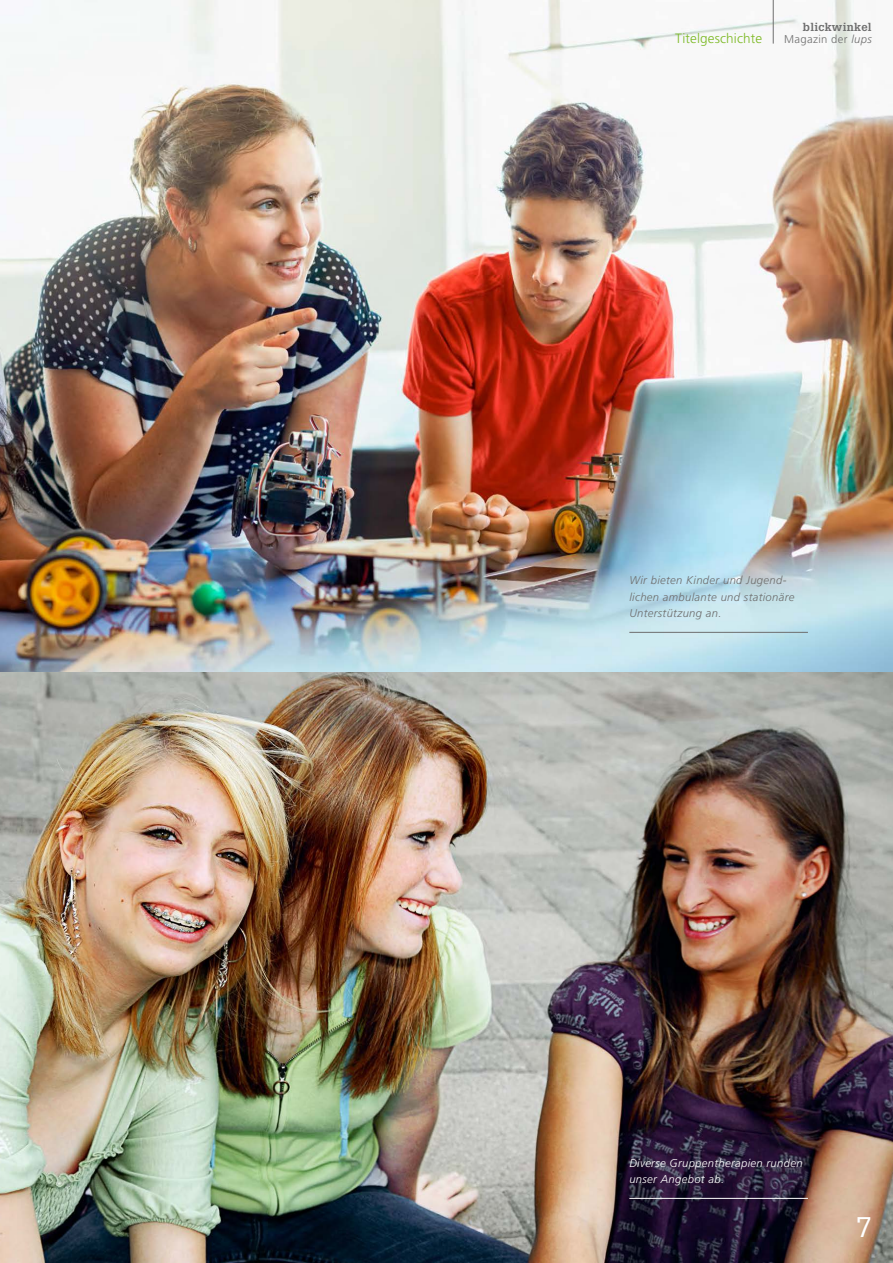
<style>
.page{position:relative;width:893px;height:1263px;background:#fff}
.page>*{position:absolute;margin:0;border:0;box-sizing:border-box;transform-origin:0 0}
.t1{font:27.75px "Glypha LT";color:#fff}
.t2{font:300 13.5px "Frutiger LT";letter-spacing:.01em;color:#7cb924}
.t3{font:italic 300 11.25px/16.5px "Frutiger LT";letter-spacing:.03em;color:#6e6e6e}
.t4{font:italic 300 11.25px/16.5px "Frutiger LT";letter-spacing:.03em;color:#fff}
.t5{font:300 11.25px "Frutiger LT";letter-spacing:.03em;color:#6e6e6e}
.t6{font:700 11.25px "Glypha LT";letter-spacing:.03em;color:#6e6e6e}
.s1{font-style:italic}
</style>
<div class="page">
<img style="left:0;top:0;width:893px;height:1263px">
<hr style="left:629px;top:1198px;width:179px;height:1px;background:#fff">
<hr style="left:629px;top:632px;width:179px;height:1px;background:#6e6e6e">
<hr style="left:773px;top:0;width:1px;height:44px;background:#6e6e6e">
<p class="t2" style="left:675px;top:30px;width:88px">Titelgeschichte</p>
<p class="t6" style="left:803px;top:20px;width:70px">blickwinkel</p>
<p class="t5" style="left:784px;top:32px;width:89px">Magazin der <span class="s1">lups</span></p>
<p class="t3" style="left:629px;top:572px;width:167px">Wir bieten Kinder und Jugend&shy;lichen ambulante und stationäre<br>Unterstützung an.</p>
<p class="t4" style="left:629px;top:1154px;width:175px">Diverse Gruppentherapien runden unser Angebot ab.</p>
<h1 class="t1" style="left:856px;top:1211px;width:17px">7</h1>
</div>
